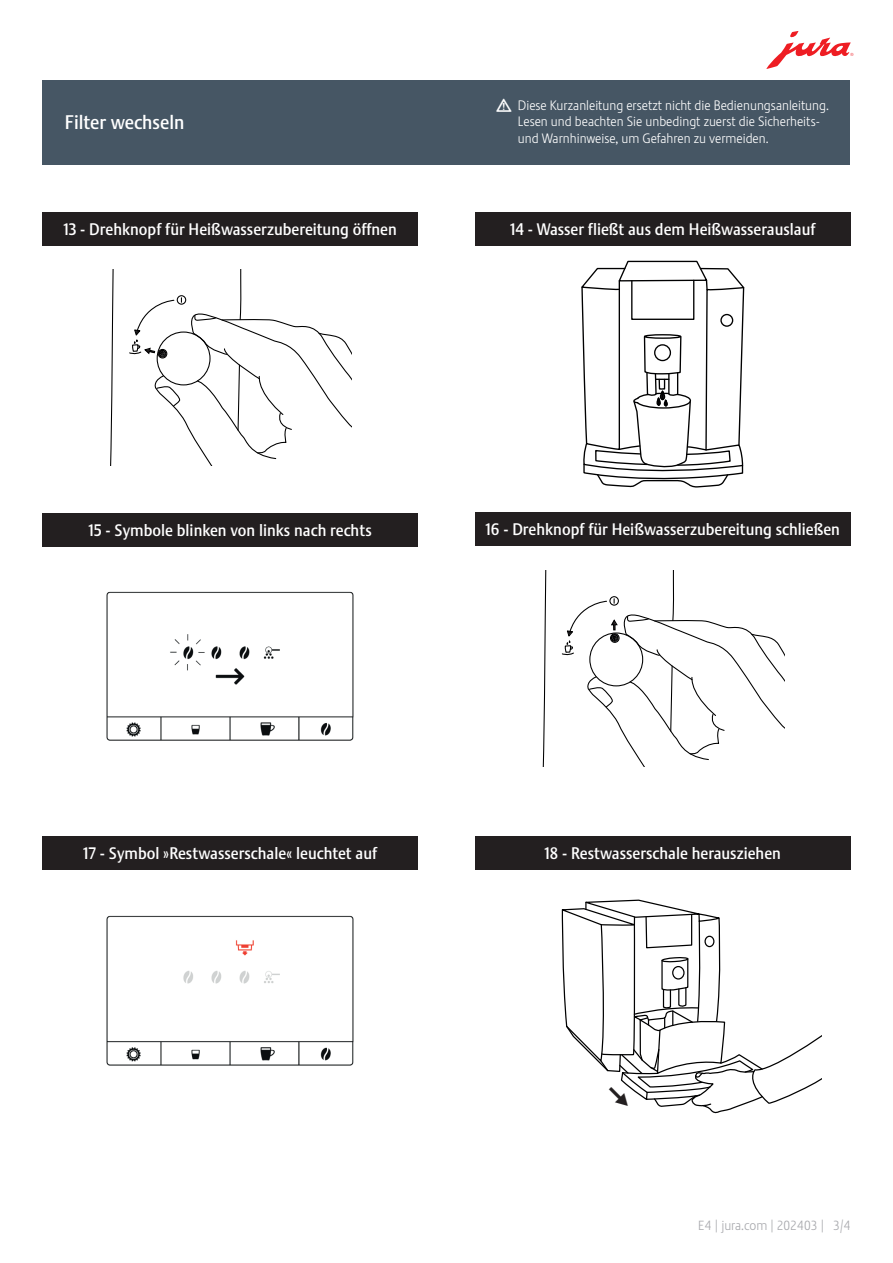
<style>
.page{position:relative;width:893px;height:1263px;background:#fff}
.page>*{position:absolute;margin:0;border:0;box-sizing:border-box;transform-origin:0 0}
.t1{font:19.5px "Stalemate Pro 2 J Medium";color:#fff}
.t2{font:16.5px "Stalemate Pro 2 J Medium";color:#fff}
.t3{font:13.5px/16.2px "Stalemate Pro 2 J Light";color:#fff}
.t4{font:13.5px "Stalemate Pro 2 J Light";color:#a8a9ad}
.s1{font-family:"Jura Pict 2006"}
.s2{font-size:13.2px}
</style>
<div class="page">
<div style="left:43px;top:80px;width:807px;height:85px;background:#465664"></div>
<svg style="left:766px;top:31px;width:87px;height:38px"></svg>
<svg style="left:110px;top:269px;width:4px;height:196px"></svg>
<svg style="left:581px;top:260px;width:164px;height:228px"></svg>
<img style="left:106px;top:591px;width:248px;height:150px">
<img style="left:106px;top:915px;width:248px;height:151px">
<svg style="left:542px;top:570px;width:5px;height:196px"></svg>
<div style="left:43px;top:212px;width:375px;height:33px;background:#231f20"></div>
<div style="left:475px;top:212px;width:375px;height:33px;background:#231f20"></div>
<div style="left:43px;top:513px;width:375px;height:33px;background:#231f20"></div>
<div style="left:43px;top:837px;width:375px;height:33px;background:#231f20"></div>
<div style="left:475px;top:837px;width:375px;height:33px;background:#231f20"></div>
<div style="left:475px;top:512px;width:375px;height:34px;background:#231f20"></div>
<svg style="left:129px;top:269px;width:222px;height:196px"></svg>
<svg style="left:561px;top:899px;width:260px;height:215px"></svg>
<svg style="left:561px;top:570px;width:223px;height:196px"></svg>
<p class="t1" style="left:65px;top:111px;width:121px">Filter wechseln</p>
<p class="t3" style="left:518px;top:98px;width:313px;text-indent:-21px"><span class="s1">J</span> Diese Kurzanleitung ersetzt nicht die Bedienungsanleitung.<br>Lesen und beachten Sie unbedingt zuerst die Sicherheits&shy;und Warnhinweise, um Gefahren zu vermeiden.</p>
<p class="t2" style="left:63px;top:219px;width:335px">13 - Drehknopf für Heißwasserzubereitung öffnen</p>
<p class="t2" style="left:115px;top:219px;width:9px">7</p>
<p class="t2" style="left:501px;top:219px;width:316px">814 - Wasser fließt aus dem Heißwasserauslauf</p>
<p class="t2" style="left:88px;top:520px;width:285px">15 - Symbole blinken von links nach rechts</p>
<p class="t2" style="left:115px;top:520px;width:10px">9</p>
<p class="t2" style="left:486px;top:519px;width:356px">16 - Drehknopf für Heißwasserzubereitung schließen</p>
<p class="t2" style="left:498px;top:519px;width:15px">10</p>
<p class="t2" style="left:83px;top:844px;width:296px">17 - Symbol »Restwasserschale« leuchtet auf</p>
<p class="t2" style="left:545px;top:844px;width:238px">18 - Restwasserschale herausziehen</p>
<p class="t2" style="left:114px;top:844px;width:12px">11</p>
<p class="t4" style="left:698px;top:1217px;width:154px"><span class="s2">E4</span> | jura.com | <span class="s2">202403</span> | <span class="s2">3</span>/<span class="s2">4</span></p>
</div>
